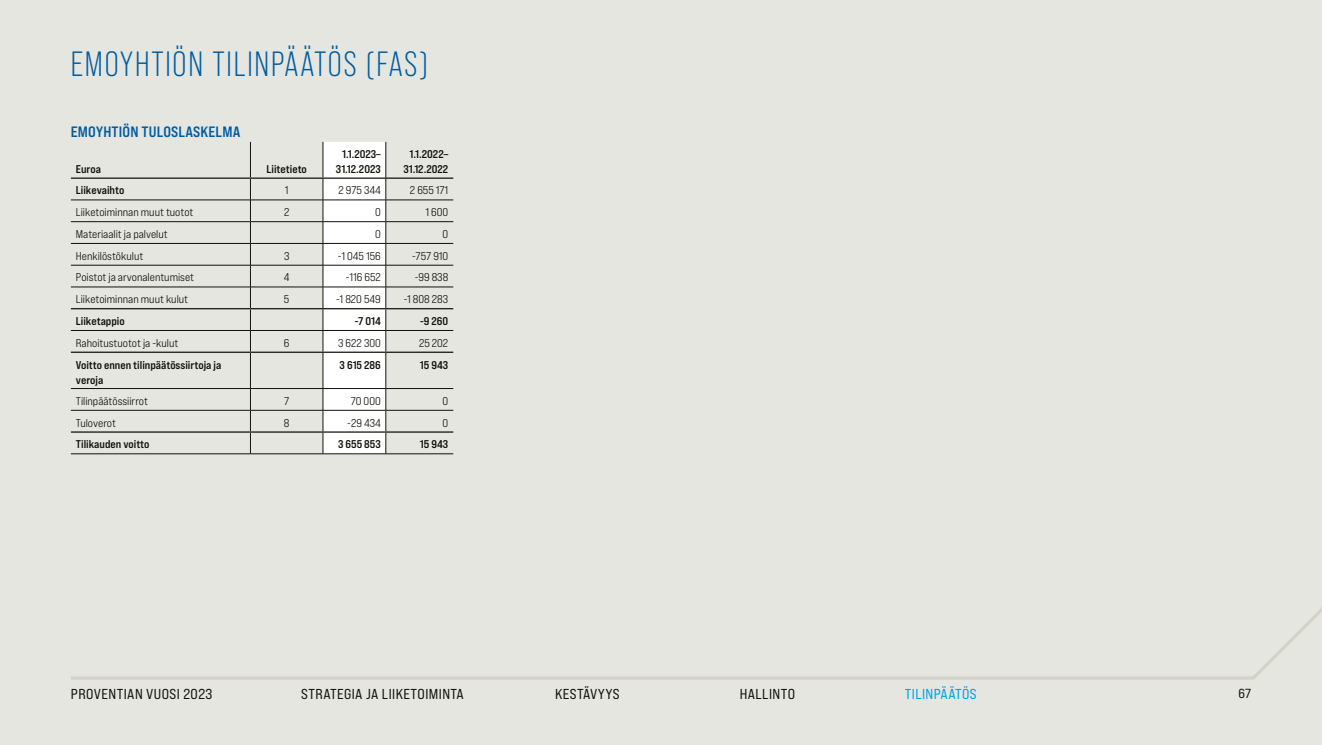
<style>
.page{position:relative;width:1322px;height:745px;background:#fff}
.page>*{position:absolute;margin:0;border:0;box-sizing:border-box;transform-origin:0 0}
.t1{font:35px "Bebas Neue Pro";letter-spacing:.05em;color:#005ca2}
.Table_head1{font:15px "Bebas Neue Pro Exp Bd";letter-spacing:.01em;color:#005ca2}
.t2{font:14.38px "Bebas Neue Pro Exp Rg";letter-spacing:.03em;color:#12120d}
.t3{font:14.38px "Bebas Neue Pro Exp Rg";letter-spacing:.03em;color:#00a1e5}
.t4{font:13.12px "Bebas Neue Pro Exp Rg";color:#12120d}
.Table_left{font:11.25px "Bebas Neue Pro Exp Md";color:#12120d}
.Table_right{font:11.25px "Bebas Neue Pro Exp Md";color:#12120d}
.Table_right-2{font:11.25px "Bebas Neue Pro Exp Bd";color:#12120d}
.Table_left-2{font:11.25px/15px "Bebas Neue Pro Exp Bd";color:#12120d}
</style>
<div class="page">
<div style="left:0;top:0;width:1322px;height:744px;background:#e6e6e0"></div>
<hr style="left:250px;top:142px;width:1px;height:35px;background:#12120d">
<hr style="left:71px;top:221px;width:179px;height:1px;background:#12120d">
<hr style="left:250px;top:221px;width:73px;height:1px;background:#12120d">
<hr style="left:386px;top:221px;width:67px;height:1px;background:#12120d">
<svg style="left:250px;top:179px;width:1px;height:172px"></svg>
<hr style="left:250px;top:352px;width:1px;height:36px;background:#12120d">
<hr style="left:71px;top:177px;width:179px;height:2px;background:#12120d">
<hr style="left:250px;top:177px;width:73px;height:2px;background:#12120d">
<hr style="left:386px;top:177px;width:67px;height:2px;background:#12120d">
<hr style="left:71px;top:286px;width:179px;height:1px;background:#12120d">
<hr style="left:250px;top:286px;width:73px;height:1px;background:#12120d">
<hr style="left:386px;top:286px;width:67px;height:1px;background:#12120d">
<hr style="left:71px;top:330px;width:179px;height:1px;background:#12120d">
<hr style="left:250px;top:330px;width:73px;height:1px;background:#12120d">
<hr style="left:386px;top:330px;width:67px;height:1px;background:#12120d">
<hr style="left:71px;top:265px;width:179px;height:1px;background:#12120d">
<hr style="left:250px;top:265px;width:73px;height:1px;background:#12120d">
<hr style="left:386px;top:265px;width:67px;height:1px;background:#12120d">
<hr style="left:71px;top:199px;width:179px;height:1px;background:#12120d">
<hr style="left:250px;top:199px;width:73px;height:1px;background:#12120d">
<hr style="left:386px;top:199px;width:67px;height:1px;background:#12120d">
<svg style="left:323px;top:142px;width:64px;height:248px;background:#f1f1f1"></svg>
<hr style="left:71px;top:243px;width:179px;height:1px;background:#12120d">
<hr style="left:250px;top:243px;width:73px;height:1px;background:#12120d">
<hr style="left:323px;top:243px;width:63px;height:1px;background:#12120d">
<hr style="left:386px;top:243px;width:67px;height:1px;background:#12120d">
<hr style="left:71px;top:351px;width:179px;height:1px;background:#12120d">
<hr style="left:250px;top:351px;width:73px;height:1px;background:#12120d">
<hr style="left:323px;top:351px;width:63px;height:1px;background:#12120d">
<hr style="left:386px;top:351px;width:67px;height:1px;background:#12120d">
<hr style="left:71px;top:388px;width:179px;height:1px;background:#12120d">
<hr style="left:250px;top:388px;width:73px;height:1px;background:#12120d">
<hr style="left:323px;top:388px;width:63px;height:1px;background:#12120d">
<hr style="left:386px;top:388px;width:67px;height:1px;background:#12120d">
<hr style="left:71px;top:308px;width:179px;height:1px;background:#12120d">
<hr style="left:250px;top:308px;width:73px;height:1px;background:#12120d">
<hr style="left:323px;top:308px;width:63px;height:1px;background:#12120d">
<hr style="left:386px;top:308px;width:67px;height:1px;background:#12120d">
<svg style="left:70px;top:390px;width:1252px;height:290px"></svg>
<h3 class="t1" style="left:71px;top:44px;width:359px">EMOYHTIÖN TILINPÄÄTÖS (FAS)</h3>
<p class="Table_head1" style="left:71px;top:122px;width:171px">EMOYHTIÖN TULOSLASKELMA</p>
<p class="Table_left-2" style="left:76px;top:161px;width:27px">Euroa</p>
<p class="Table_right-2" style="left:266px;top:162px;width:42px">Liitetieto</p>
<p class="Table_right-2" style="left:342px;top:147px;width:40px">1.1.2023–</p>
<p class="Table_right-2" style="left:336px;top:162px;width:46px">31.12.2023</p>
<p class="Table_right-2" style="left:410px;top:147px;width:40px">1.1.2022–</p>
<p class="Table_right-2" style="left:403px;top:162px;width:46px">31.12.2022</p>
<p class="Table_left-2" style="left:76px;top:183px;width:50px">Liikevaihto</p>
<p class="Table_right" style="left:285px;top:183px;width:5px">1</p>
<p class="Table_right" style="left:338px;top:183px;width:44px">2 975 344</p>
<p class="Table_right" style="left:410px;top:183px;width:40px">2 655 171</p>
<p class="Table_left" style="left:76px;top:205px;width:119px">Liiketoiminnan muut tuotot</p>
<p class="Table_right" style="left:284px;top:205px;width:7px">2</p>
<p class="Table_right" style="left:375px;top:205px;width:7px">0</p>
<p class="Table_right" style="left:425px;top:205px;width:24px">1 600</p>
<p class="Table_left" style="left:76px;top:227px;width:93px">Materiaalit ja palvelut</p>
<p class="Table_right" style="left:375px;top:227px;width:7px">0</p>
<p class="Table_right" style="left:442px;top:227px;width:7px">0</p>
<p class="Table_left" style="left:76px;top:249px;width:69px">Henkilöstökulut</p>
<p class="Table_right" style="left:284px;top:249px;width:7px">3</p>
<p class="Table_right" style="left:338px;top:249px;width:44px">-1 045 156</p>
<p class="Table_right" style="left:412px;top:249px;width:37px">-757 910</p>
<p class="Table_left" style="left:76px;top:270px;width:120px">Poistot ja arvonalentumiset</p>
<p class="Table_right" style="left:284px;top:270px;width:7px">4</p>
<p class="Table_right" style="left:346px;top:270px;width:36px">-116 652</p>
<p class="Table_right" style="left:415px;top:270px;width:35px">-99 838</p>
<p class="Table_left" style="left:76px;top:292px;width:114px">Liiketoiminnan muut kulut</p>
<p class="Table_right" style="left:284px;top:292px;width:7px">5</p>
<p class="Table_right" style="left:336px;top:292px;width:46px">-1 820 549</p>
<p class="Table_right" style="left:404px;top:292px;width:46px">-1 808 283</p>
<p class="Table_left-2" style="left:76px;top:313px;width:50px">Liiketappio</p>
<p class="Table_right-2" style="left:355px;top:314px;width:28px">-7 014</p>
<p class="Table_right-2" style="left:420px;top:314px;width:30px">-9 260</p>
<p class="Table_left" style="left:76px;top:336px;width:104px">Rahoitustuotot ja -kulut</p>
<p class="Table_right" style="left:284px;top:336px;width:7px">6</p>
<p class="Table_right" style="left:338px;top:336px;width:44px">3 622 300</p>
<p class="Table_right" style="left:419px;top:336px;width:31px">25 202</p>
<p class="Table_left-2" style="left:76px;top:356px;width:147px">Voitto ennen tilinpäätössiirtoja ja veroja</p>
<p class="Table_right-2" style="left:340px;top:357px;width:43px">3 615 286</p>
<p class="Table_right-2" style="left:420px;top:357px;width:30px">15 943</p>
<p class="Table_left" style="left:76px;top:394px;width:74px">Tilinpäätössiirrot</p>
<p class="Table_right" style="left:284px;top:394px;width:7px">7</p>
<p class="Table_right" style="left:351px;top:394px;width:31px">70 000</p>
<p class="Table_right" style="left:442px;top:394px;width:7px">0</p>
<p class="Table_left" style="left:76px;top:415px;width:42px">Tuloverot</p>
<p class="Table_right" style="left:284px;top:415px;width:7px">8</p>
<p class="Table_right" style="left:347px;top:415px;width:35px">-29 434</p>
<p class="Table_right" style="left:442px;top:415px;width:7px">0</p>
<p class="Table_left-2" style="left:76px;top:436px;width:75px">Tilikauden voitto</p>
<p class="Table_right-2" style="left:338px;top:437px;width:44px">3 655 853</p>
<p class="Table_right-2" style="left:420px;top:437px;width:30px">15 943</p>
<p class="t2" style="left:71px;top:685px;width:143px">PROVENTIAN VUOSI 2023</p>
<p class="t2" style="left:301px;top:685px;width:164px">STRATEGIA JA LIIKETOIMINTA</p>
<p class="t2" style="left:555px;top:685px;width:66px">KESTÄVYYS</p>
<p class="t2" style="left:740px;top:685px;width:57px">HALLINTO</p>
<p class="t3" style="left:905px;top:685px;width:73px">TILINPÄÄTÖS</p>
<p class="t4" style="left:1238px;top:684px;width:14px">67</p>
</div>
